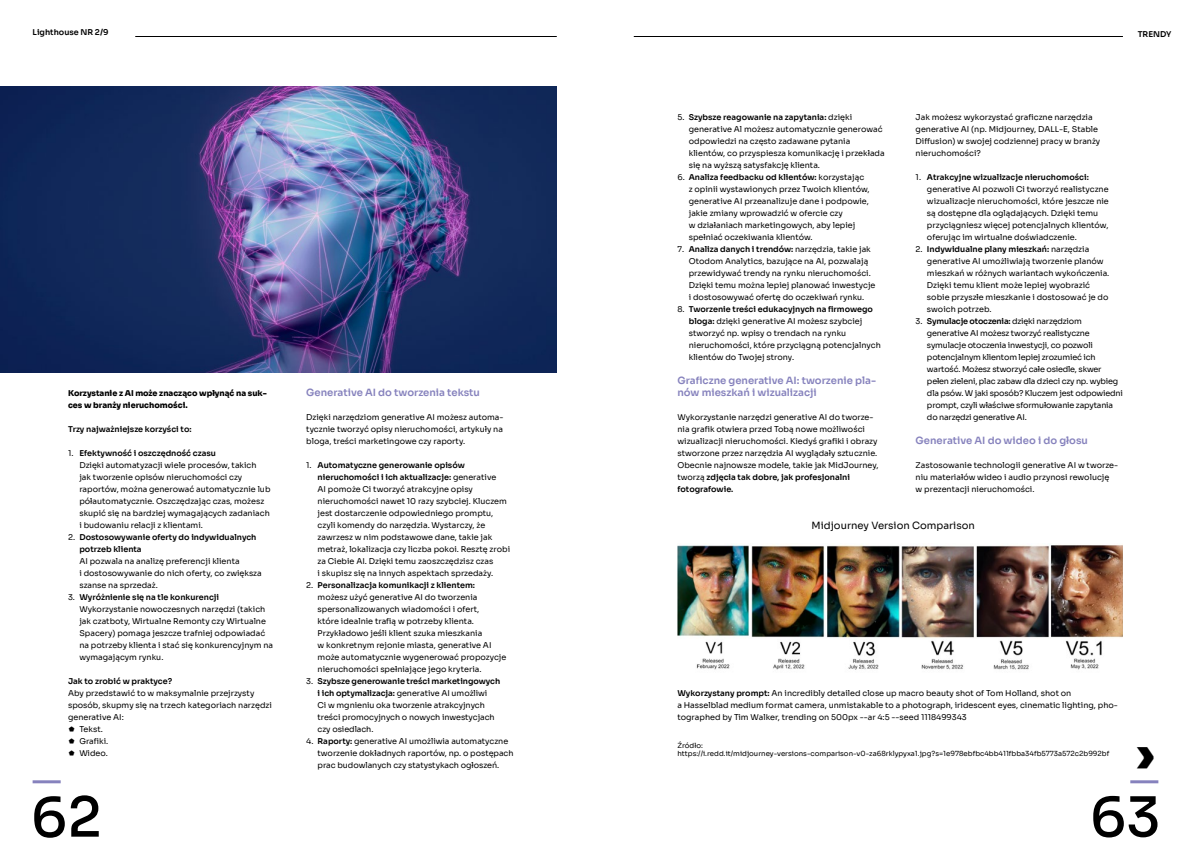
<style>
.page{position:relative;width:1191px;height:842px;background:#fff}
.page>*{position:absolute;margin:0;border:0;box-sizing:border-box;transform-origin:0 0}
.t1{font:500 55px "Sora";color:#000}
.t2{font:800 48px "Sora";color:#000}
.t3{font:600 10px/12px "Sora";color:#8682bd}
.t4{font:10px "Sora";color:#000}
.t5{font:8px/12px "Sora";color:#000}
.t6{font:8px/12px "Sora";letter-spacing:-.02em;color:#000}
.t7{font:600 8px/12px "Sora";color:#000}
.t8{font:800 8px/12px "Sora";color:#000}
.t9{font:7px/8.4px "Sora";color:#000}
.s1{font-weight:600}
.s2{font-weight:400}
</style>
<div class="page">
<hr style="left:135px;top:36px;width:422px;height:1px;background:#000">
<hr style="left:634px;top:36px;width:489px;height:1px;background:#000">
<img style="left:677px;top:544px;width:446px;height:126px">
<img style="left:0;top:86px;width:557px;height:286px">
<hr style="left:1130px;top:780px;width:28px;height:3px;background:#8682bd">
<hr style="left:33px;top:780px;width:28px;height:3px;background:#8682bd">
<p class="t7" style="left:33px;top:26px;width:77px">Lighthouse NR 2/9</p>
<p class="t7" style="left:1137px;top:28px;width:35px">TRENDY</p>
<p class="t8" style="left:68px;top:386px;width:200px">Korzystanie z AI może znacząco wpłynąć na suk&shy;ces w branży nieruchomości.</p>
<p class="t7" style="left:68px;top:422px;width:125px">Trzy najważniejsze korzyści to:</p>
<p class="t5" style="left:79px;top:446px;width:193px;text-indent:-11px">1. <span class="s1">Efektywność i oszczędność czasu<br></span>Dzięki automatyzacji wiele procesów, takich<br>jak tworzenie opisów nieruchomości czy raportów, można generować automatycznie lub półautomatycznie. Oszczędzając czas, możesz skupić się na bardziej wymagających zadaniach i budowaniu relacji z klientami.</p>
<p class="t7" style="left:79px;top:530px;width:179px;text-indent:-11px"><span class="s2">2.</span> Dostosowywanie oferty do indywidualnych potrzeb klienta</p>
<p class="t5" style="left:79px;top:554px;width:184px">AI pozwala na analizę preferencji klienta<br>i dostosowywanie do nich oferty, co zwiększa szanse na sprzedaż.</p>
<p class="t5" style="left:79px;top:590px;width:195px;text-indent:-11px">3. <span class="s1">Wyróżnienie się na tle konkurencji </span>Wykorzystanie nowoczesnych narzędzi (takich jak czatboty, Wirtualne Remonty czy Wirtualne Spacery) pomaga jeszcze trafniej odpowiadać na potrzeby klienta i stać się konkurencyjnym na wymagającym rynku.</p>
<p class="t7" style="left:68px;top:674px;width:106px">Jak to zrobić w praktyce?</p>
<p class="t5" style="left:68px;top:686px;width:188px">Aby przedstawić to w maksymalnie przejrzysty</p>
<p class="t5" style="left:68px;top:698px;width:205px">sposób, skupmy się na trzech kategoriach narzędzi</p>
<p class="t5" style="left:68px;top:710px;width:57px">generative AI:</p>
<p class="t5" style="left:79px;top:722px;width:25px">Tekst.</p>
<p class="t5" style="left:79px;top:734px;width:30px">Grafiki.</p>
<p class="t5" style="left:79px;top:746px;width:30px">Wideo.</p>
<p class="t5" style="left:915px;top:110px;width:186px">Jak możesz wykorzystać graficzne narzędzia generative AI (np. Midjourney, DALL-E, Stable Diffusion) w swojej codziennej pracy w branży nieruchomości?</p>
<p class="t5" style="left:927px;top:170px;width:183px;text-indent:-11px">1. <span class="s1">Atrakcyjne wizualizacje nieruchomości: </span>generative AI pozwoli Ci tworzyć realistyczne wizualizacje nieruchomości, które jeszcze nie są dostępne dla oglądających. Dzięki temu przyciągniesz więcej potencjalnych klientów, oferując im wirtualne doświadczenie.</p>
<p class="t5" style="left:927px;top:242px;width:184px;text-indent:-11px">2. <span class="s1">Indywidualne plany mieszkań:</span> narzędzia generative AI umożliwiają tworzenie planów mieszkań w różnych wariantach wykończenia.<br>Dzięki temu klient może lepiej wyobrazić sobie przyszłe mieszkanie i dostosować je do swoich potrzeb.</p>
<p class="t6" style="left:927px;top:314px;width:197px;text-indent:-11px">3. <span class="s1">Symulacje otoczenia:</span> dzięki narzędziom generative AI możesz tworzyć realistyczne symulacje otoczenia inwestycji, co pozwoli potencjalnym klientom lepiej zrozumieć ich wartość. Możesz stworzyć całe osiedle, skwer pełen zieleni, plac zabaw dla dzieci czy np. wybieg dla psów. W jaki sposób? Kluczem jest odpowiedni prompt, czyli właściwe sformułowanie zapytania do narzędzi generative AI.</p>
<p class="t3" style="left:915px;top:434px;width:174px">Generative AI do wideo i do głosu</p>
<p class="t5" style="left:915px;top:458px;width:204px">Zastosowanie technologii generative AI w tworze&shy;niu materiałów wideo i audio przynosi rewolucję<br>w prezentacji nieruchomości.</p>
<p class="t5" style="left:689px;top:110px;width:197px;text-indent:-11px">5. <span class="s1">Szybsze reagowanie na zapytania:</span> dzięki generative Al możesz automatycznie generować odpowiedzi na często zadawane pytania klientów, co przyspiesza komunikację i przekłada się na wyższą satysfakcję klienta.</p>
<p class="t5" style="left:689px;top:170px;width:182px;text-indent:-11px">6. <span class="s1">Analiza feedbacku od klientów:</span> korzystając z opinii wystawionych przez Twoich klientów, generative AI przeanalizuje dane i podpowie, jakie zmiany wprowadzić w ofercie czy<br>w działaniach marketingowych, aby lepiej spełniać oczekiwania klientów.</p>
<p class="t5" style="left:689px;top:242px;width:188px;text-indent:-11px">7. <span class="s1">Analiza danych i trendów:</span> narzędzia, takie jak Otodom Analytics, bazujące na AI, pozwalają przewidywać trendy na rynku nieruchomości.<br>Dzięki temu można lepiej planować inwestycje i dostosowywać ofertę do oczekiwań rynku.</p>
<p class="t5" style="left:689px;top:302px;width:193px;text-indent:-11px">8. <span class="s1">Tworzenie treści edukacyjnych na firmowego bloga:</span> dzięki generative AI możesz szybciej stworzyć np. wpisy o trendach na rynku nieruchomości, które przyciągną potencjalnych klientów do Twojej strony.</p>
<p class="t3" style="left:677px;top:374px;width:200px">Graficzne generative AI: tworzenie pla&shy;nów mieszkań i wizualizacji</p>
<p class="t5" style="left:677px;top:410px;width:203px">Wykorzystanie narzędzi generative AI do tworze&shy;nia grafik otwiera przed Tobą nowe możliwości wizualizacji nieruchomości. Kiedyś grafiki i obrazy stworzone przez narzędzia AI wyglądały sztucznie.<br>Obecnie najnowsze modele, takie jak MidJourney, tworzą <span class="s1">zdjęcia tak dobre, jak profesjonalni fotografowie.</span></p>
<p class="t3" style="left:306px;top:386px;width:175px">Generative AI do tworzenia tekstu</p>
<p class="t5" style="left:306px;top:410px;width:199px;text-align:justify">Dzięki narzędziom generative AI możesz automa&shy;tycznie tworzyć opisy nieruchomości, artykuły na bloga, treści marketingowe czy raporty.</p>
<p class="t5" style="left:317px;top:458px;width:194px;text-indent:-11px">1. <span class="s1">Automatyczne generowanie opisów nieruchomości i ich aktualizacje:</span> generative<br>AI pomoże Ci tworzyć atrakcyjne opisy nieruchomości nawet 10 razy szybciej. Kluczem jest dostarczenie odpowiedniego promptu, czyli komendy do narzędzia. Wystarczy, że zawrzesz w nim podstawowe dane, takie jak metraż, lokalizacja czy liczba pokoi. Resztę zrobi za Ciebie AI. Dzięki temu zaoszczędzisz czas<br>i skupisz się na innych aspektach sprzedaży.</p>
<p class="t5" style="left:317px;top:578px;width:190px;text-indent:-11px">2. <span class="s1">Personalizacja komunikacji z klientem: </span>możesz użyć generative AI do tworzenia spersonalizowanych wiadomości i ofert,<br>które idealnie trafią w potrzeby klienta.<br>Przykładowo jeśli klient szuka mieszkania<br>w konkretnym rejonie miasta, generative AI może automatycznie wygenerować propozycje nieruchomości spełniające jego kryteria.</p>
<p class="t5" style="left:317px;top:674px;width:184px;text-indent:-11px">3. <span class="s1">Szybsze generowanie treści marketingowych i ich optymalizacja:</span> generative AI umożliwi<br>Ci w mgnieniu oka tworzenie atrakcyjnych treści promocyjnych o nowych inwestycjach czy osiedlach.</p>
<p class="t5" style="left:317px;top:734px;width:197px;text-indent:-11px">4. <span class="s1">Raporty:</span> generative AI umożliwia automatyczne tworzenie dokładnych raportów, np. o postępach prac budowlanych czy statystykach ogłoszeń.</p>
<h2 class="t2" style="left:1136px;top:713px;width:20px">›</h2>
<p class="t4" style="left:811px;top:517px;width:165px">Midjourney Version Comparison</p>
<p class="t5" style="left:677px;top:686px;width:442px"><span class="s1">Wykorzystany prompt:</span> An incredibly detailed close up macro beauty shot of Tom Holland, shot on<br>a Hasselblad medium format camera, unmistakable to a photograph, iridescent eyes, cinematic lighting, pho&shy;tographed by Tim Walker, trending on 500px --ar 4:5 --seed 1118499343</p>
<p class="t9" style="left:677px;top:740px;width:433px">Źródło: https://i.redd.it/midjourney-versions-comparison-v0-za68rklypyxa1.jpg?s=1e978ebfbc4bb411fbba34fb5773a572c2b992bf</p>
<h1 class="t1" style="left:31px;top:772px;width:73px">62</h1>
<h1 class="t1" style="left:1089px;top:771px;width:72px">63</h1>
</div>
